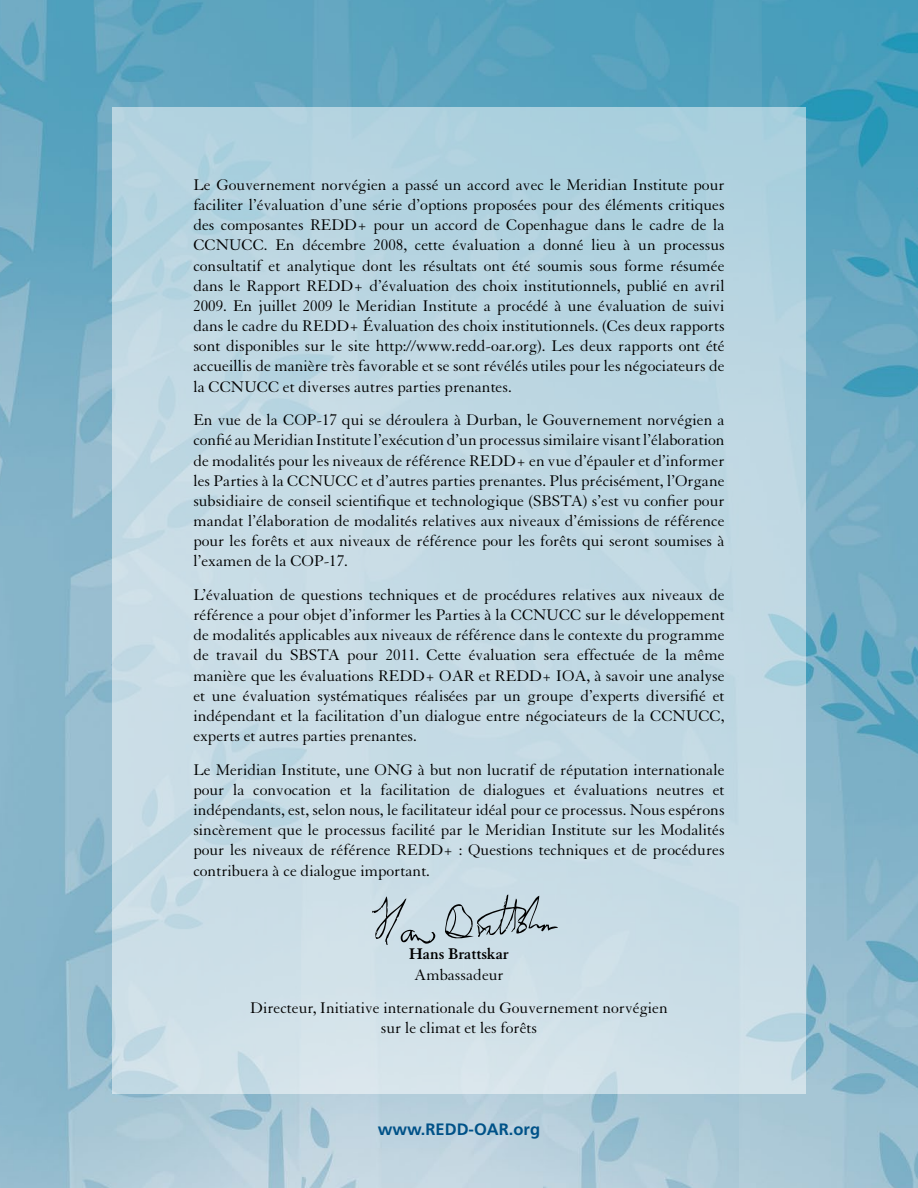
<style>
.page{position:relative;width:918px;height:1188px;background:#fff}
.page>*{position:absolute;margin:0;border:0;box-sizing:border-box;transform-origin:0 0}
.t1{font:16.8px/20.1px "Granjon LT Std";color:#000;text-align:justify}
.t2{font:700 16.8px "Granjon LT Std";color:#000}
.t3{font:700 16.5px "Frutiger";color:#005288}
</style>
<div class="page">
<img style="left:0;top:0;width:918px;height:1188px">
<div style="left:112px;top:107px;width:694px;height:987px;background:linear-gradient(to bottom,#b2d2df,#d2e1e9)"></div>
<svg style="left:445px;top:895px;width:113px;height:47px;background:#b0c0c8"></svg>
<svg style="left:372px;top:896px;width:64px;height:50px;background:#b7c7cf"></svg>
<p class="t1" style="left:193px;top:175px;width:533px">Le Gouvernement norvégien a passé un accord avec le Meridian Institute pour faciliter l’évaluation d’une série d’options proposées pour des éléments critiques des composantes REDD+ pour un accord de Copenhague dans le cadre de la CCNUCC. En décembre 2008, cette évaluation a donné lieu à un processus consultatif et analytique dont les résultats ont été soumis sous forme résumée dans le Rapport REDD+ d’évaluation des choix institutionnels, publié en avril 2009. En juillet 2009 le Meridian Institute a procédé à une évaluation de suivi dans le cadre du REDD+ Évaluation des choix institutionnels. (Ces deux rapports sont disponibles sur le site http://www.redd-oar.org). Les deux rapports ont été accueillis de manière très favorable et se sont révélés utiles pour les négociateurs de la CCNUCC et diverses autres parties prenantes.</p>
<p class="t1" style="left:193px;top:410px;width:533px">En vue de la COP-17 qui se déroulera à Durban, le Gouvernement norvégien a confié au Meridian Institute l’exécution d’un processus similaire visant l’élaboration de modalités pour les niveaux de référence REDD+ en vue d’épauler et d’informer les Parties à la CCNUCC et d’autres parties prenantes. Plus précisément, l’Organe subsidiaire de conseil scientifique et technologique (SBSTA) s’est vu confier pour mandat l’élaboration de modalités relatives aux niveaux d’émissions de référence pour les forêts et aux niveaux de référence pour les forêts qui seront soumises à l’examen de la COP-17.</p>
<p class="t1" style="left:193px;top:585px;width:533px">L’évaluation de questions techniques et de procédures relatives aux niveaux de référence a pour objet d’informer les Parties à la CCNUCC sur le développement de modalités applicables aux niveaux de référence dans le contexte du programme de travail du SBSTA pour 2011. Cette évaluation sera effectuée de la même manière que les évaluations REDD+ OAR et REDD+ IOA, à savoir une analyse et une évaluation systématiques réalisées par un groupe d’experts diversifié et indépendant et la facilitation d’un dialogue entre négociateurs de la CCNUCC, experts et autres parties prenantes.</p>
<p class="t1" style="left:193px;top:760px;width:533px">Le Meridian Institute, une ONG à but non lucratif de réputation internationale pour la convocation et la facilitation de dialogues et évaluations neutres et indépendants, est, selon nous, le facilitateur idéal pour ce processus. Nous espérons sincèrement que le processus facilité par le Meridian Institute sur les Modalités pour les niveaux de référence REDD+ : Questions techniques et de procédures contribuera à ce dialogue important.</p>
<p class="t2" style="left:409px;top:945px;width:101px">Hans Brattskar</p>
<p class="t1" style="left:250px;top:958px;width:419px;line-height:33.6px;text-align:center">Ambassadeur<br>Directeur, Initiative internationale du Gouvernement norvégien</p>
<p class="t1" style="left:381px;top:1019px;width:158px">sur le climat et les forêts</p>
<p class="t3" style="left:378px;top:1120px;width:164px">www.REDD-OAR.org</p>
</div>
